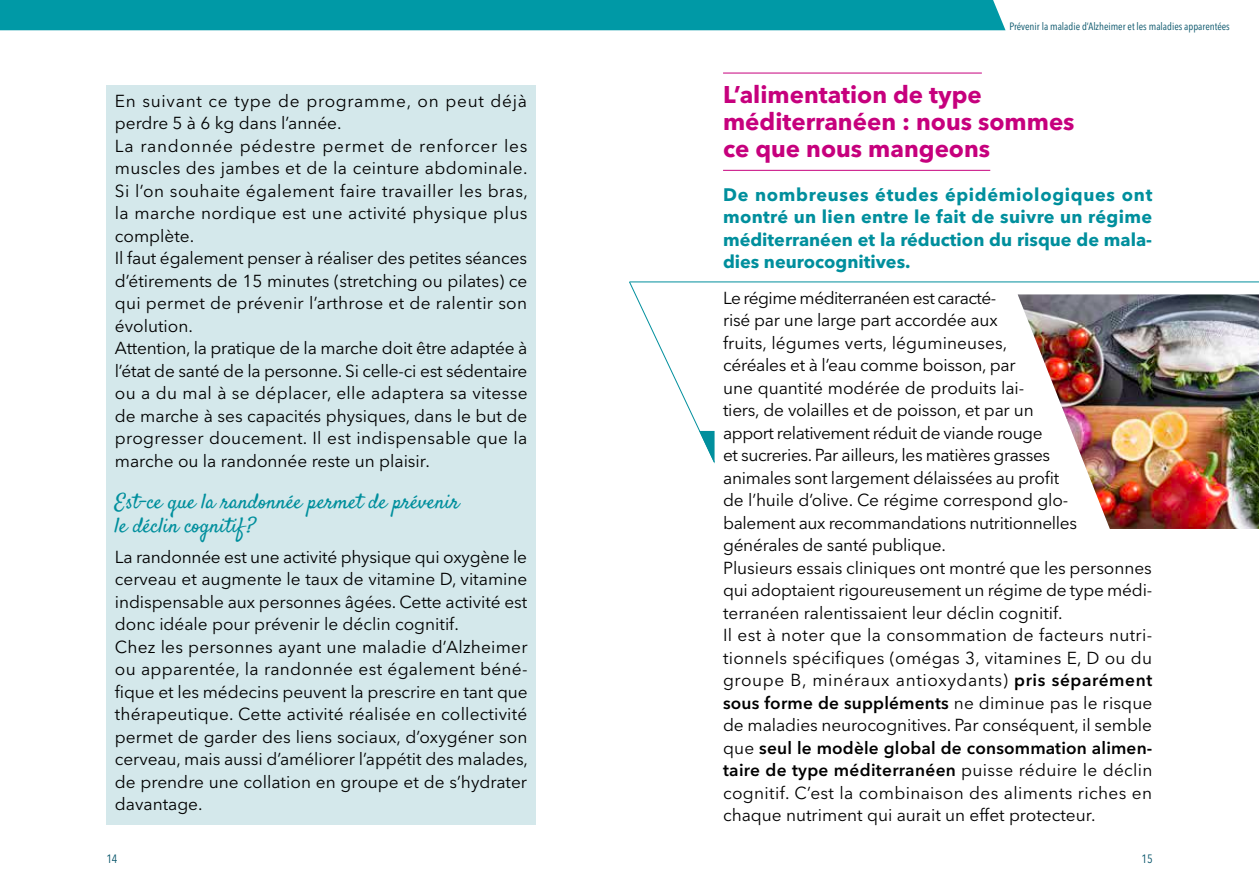
<style>
.page{position:relative;width:1259px;height:893px;background:#fff}
.page>*{position:absolute;margin:0;border:0;box-sizing:border-box;transform-origin:0 0}
.t1{font:700 24px/27px "Avenir Next LT Pro";color:#c6007d}
.t2{font:21px/24px "Satisfy";color:#008f9d}
.t3{font:700 18px/22.5px "Avenir Next LT Pro";color:#008f9d;text-align:justify}
.t4{font:17.25px/22.5px "Avenir Next LT Pro";color:#000}
.t5{font:condensed 12px "Avenir Next LT Pro";color:#005066}
.t6{font:condensed 10.5px "Avenir Next LT Pro";color:#005066}
.s1{font-weight:600}
</style>
<div class="page">
<div style="left:0;top:0;width:1005px;height:30px;background:#0099a6"></div>
<hr style="left:723px;top:73px;width:259px;height:1px;background:#c6007d">
<hr style="left:723px;top:170px;width:267px;height:1px;background:#c6007d">
<div style="left:106px;top:85px;width:430px;height:740px;background:#d4e8eb"></div>
<img style="left:1017px;top:294px;width:242px;height:235px">
<hr style="left:629px;top:282px;width:630px;height:1px;background:#008f9d">
<svg style="left:629px;top:281px;width:86px;height:182px"></svg>
<p class="t4" style="left:115px;top:89px;width:415px">En suivant ce type de programme, on peut déjà perdre 5 à 6 kg dans l’année.<br>La randonnée pédestre permet de renforcer les muscles des jambes et de la ceinture abdominale.<br>Si l’on souhaite également faire travailler les bras, la marche nordique est une activité physique plus complète.<br>Il faut également penser à réaliser des petites séances d’étirements de 15 minutes (stretching ou pilates) ce qui permet de prévenir l’arthrose et de ralentir son évolution.<br>Attention, la pratique de la marche doit être adaptée à l’état de santé de la personne. Si celle-ci est sédentaire ou a du mal à se déplacer, elle adaptera sa vitesse de marche à ses capacités physiques, dans le but de progresser doucement. Il est indispensable que la marche ou la randonnée reste un plaisir.</p>
<p class="t2" style="left:115px;top:491px;width:346px">Est-ce que la randonnée permet de prévenir le déclin cognitif ?</p>
<p class="t4" style="left:115px;top:545px;width:415px">La randonnée est une activité physique qui oxygène le cerveau et augmente le taux de vitamine D, vitamine indispensable aux personnes âgées. Cette activité est donc idéale pour prévenir le déclin cognitif.<br>Chez les personnes ayant une maladie d’Alzheimer ou apparentée, la randonnée est également béné&shy;fique et les médecins peuvent la prescrire en tant que thérapeutique. Cette activité réalisée en collectivité permet de garder des liens sociaux, d’oxygéner son cerveau, mais aussi d’améliorer l’appétit des malades, de prendre une collation en groupe et de s’hydrater davantage.</p>
<p class="t6" style="left:1009px;top:20px;width:222px">Prévenir la maladie d’Alzheimer et les maladies apparentées</p>
<h1 class="t1" style="left:723px;top:81px;width:353px">L’alimentation de type méditerranéen : nous sommes ce que nous mangeons</h1>
<p class="t3" style="left:723px;top:183px;width:431px">De nombreuses études épidémiologiques ont montré un lien entre le fait de suivre un régime méditerranéen et la réduction du risque de mala&shy;dies neurocognitives.</p>
<p class="t4" style="left:723px;top:286px;width:431px">Le régime méditerranéen est caracté-<br>risé par une large part accordée aux<br>fruits, légumes verts, légumineuses,<br>céréales et à l’eau comme boisson, par<br>une quantité modérée de produits lai-<br>tiers, de volailles et de poisson, et par un<br>apport relativement réduit de viande rouge<br>et sucreries. Par ailleurs, les matières grasses<br>animales sont largement délaissées au profit<br>de l’huile d’olive. Ce régime correspond glo-<br>balement aux recommandations nutritionnelles générales de santé publique.<br>Plusieurs essais cliniques ont montré que les personnes qui adoptaient rigoureusement un régime de type médi&shy;terranéen ralentissaient leur déclin cognitif.<br>Il est à noter que la consommation de facteurs nutri&shy;tionnels spécifiques (omégas 3, vitamines E, D ou du groupe B, minéraux antioxydants) <span class="s1">pris séparément sous forme de suppléments</span> ne diminue pas le risque de maladies neurocognitives. Par conséquent, il semble que <span class="s1">seul le modèle global de consommation alimen&shy;taire de type méditerranéen</span> puisse réduire le déclin cognitif. C’est la combinaison des aliments riches en chaque nutriment qui aurait un effet protecteur.</p>
<p class="t5" style="left:106px;top:852px;width:13px">14</p>
<p class="t5" style="left:1141px;top:852px;width:13px">15</p>
</div>
